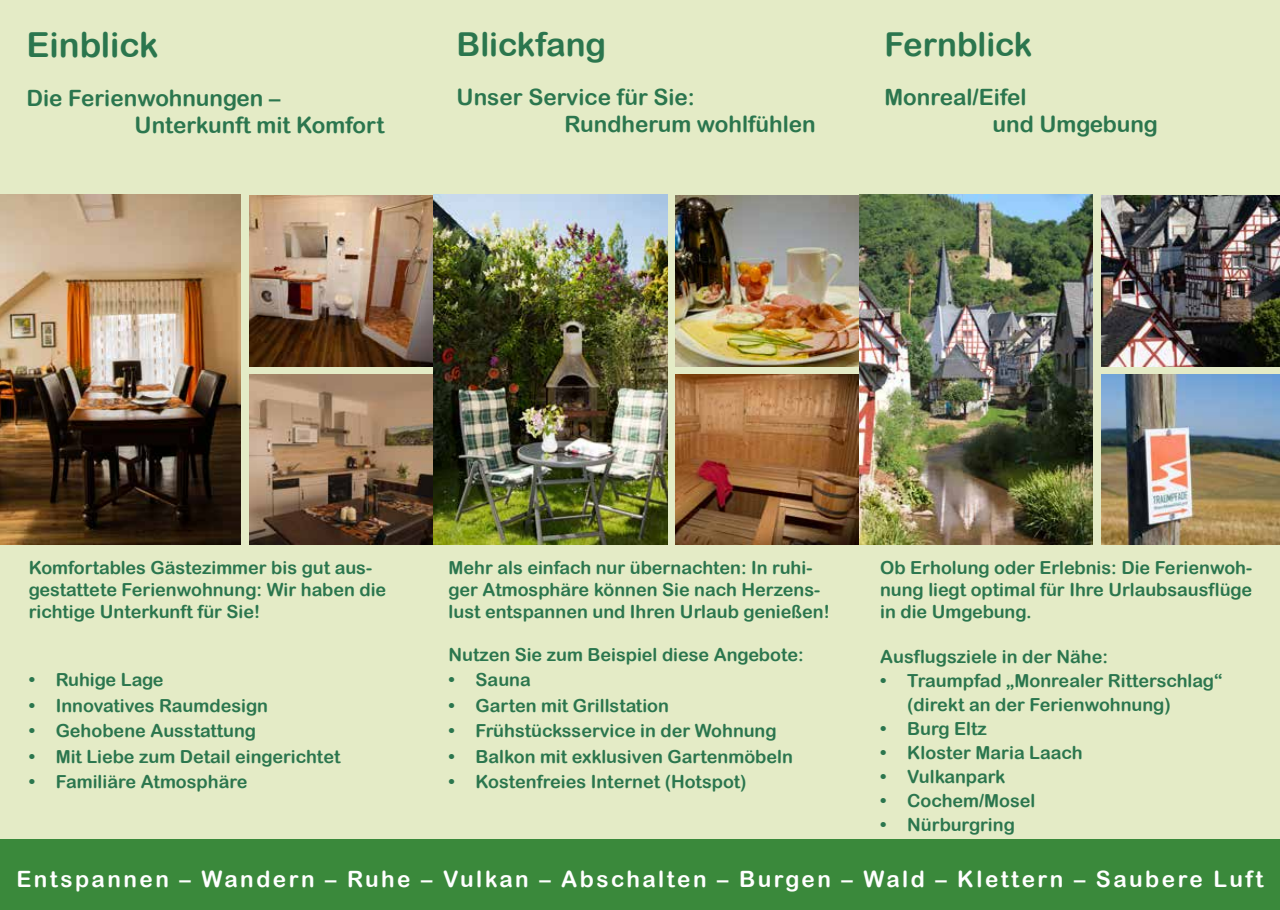
<style>
.page{position:relative;width:1280px;height:910px;background:#e4ebc6}
.page>*{position:absolute;margin:0;border:0;box-sizing:border-box;transform-origin:0 0}
.t1{font:34.5px "Arial Rounded MT Bold";color:#2b764e}
.t2{font:33px "Arial Rounded MT Bold";color:#2b764e}
.t3{font:22.5px "Arial Rounded MT Bold";letter-spacing:.11em;color:#fff}
.t4{font:22.5px/27px "Arial Rounded MT Bold";color:#2b764e}
.t5{font:18px/21.6px "Arial Rounded MT Bold";color:#2b764e}
</style>
<div class="page">
<img style="left:0;top:195px;width:241px;height:349px">
<img style="left:250px;top:196px;width:183px;height:170px">
<img style="left:250px;top:374px;width:183px;height:170px">
<div style="left:0;top:840px;width:1280px;height:70px;background:#3a893b"></div>
<img style="left:434px;top:195px;width:234px;height:349px">
<img style="left:675px;top:196px;width:183px;height:170px">
<img style="left:675px;top:374px;width:183px;height:170px">
<img style="left:859px;top:195px;width:234px;height:349px">
<img style="left:1101px;top:196px;width:179px;height:170px">
<img style="left:1101px;top:374px;width:179px;height:170px">
<h1 class="t1" style="left:27px;top:24px;width:133px">Einblick</h1>
<p class="t4" style="left:135px;top:84px;width:251px;text-indent:-108px">Die Ferienwohnungen –<br>Unterkunft mit Komfort</p>
<h2 class="t2" style="left:457px;top:25px;width:151px">Blickfang</h2>
<p class="t4" style="left:565px;top:83px;width:253px;text-indent:-108px">Unser Service für Sie:<br>Rundherum wohlfühlen</p>
<h2 class="t2" style="left:884px;top:25px;width:150px">Fernblick</h2>
<p class="t4" style="left:992px;top:83px;width:167px;text-indent:-108px">Monreal/Eifel<br>und Umgebung</p>
<p class="t5" style="left:29px;top:557px;width:359px">Komfortables Gästezimmer bis gut aus&shy;gestattete Ferienwohnung: Wir haben die richtige Unterkunft für Sie!</p>
<p class="t5" style="left:880px;top:557px;width:373px;text-align:justify">Ob Erholung oder Erlebnis: Die Ferienwoh&shy;nung liegt optimal für Ihre Urlaubsausflüge in die Umgebung.</p>
<p class="t5" style="left:880px;top:646px;width:229px">Ausflugsziele in der Nähe:</p>
<p class="t5" style="left:907px;top:669px;width:317px;line-height:24px;text-indent:-27px">• Traumpfad „Monrealer Ritterschlag“ (direkt an der Ferienwohnung)</p>
<p class="t5" style="left:880px;top:718px;width:108px">• Burg Eltz</p>
<p class="t5" style="left:880px;top:742px;width:204px">• Kloster Maria Laach</p>
<p class="t5" style="left:880px;top:766px;width:127px">• Vulkanpark</p>
<p class="t5" style="left:880px;top:790px;width:157px">• Cochem/Mosel</p>
<p class="t5" style="left:880px;top:814px;width:136px">• Nürburgring</p>
<p class="t3" style="left:76px;top:862px;width:1130px">Entspannen - Ruhe - Wald - Abschalten - Wandern - Vulkan - Burgen - Familiär -dfghjkl</p>
<p class="t5" style="left:449px;top:557px;width:383px">Mehr als einfach nur übernachten: In ruhi&shy;ger Atmosphäre können Sie nach Herzens&shy;lust entspannen und Ihren Urlaub genießen!</p>
<p class="t5" style="left:449px;top:643px;width:357px">Nutzen Sie zum Beispiel diese Angebote:</p>
<p class="t5" style="left:449px;top:669px;width:84px">• Sauna</p>
<p class="t5" style="left:449px;top:694px;width:222px">• Garten mit Grillstation</p>
<p class="t5" style="left:449px;top:720px;width:330px">• Frühstücksservice in der Wohnung</p>
<p class="t5" style="left:449px;top:745px;width:346px">• Balkon mit exklusiven Gartenmöbeln</p>
<p class="t5" style="left:449px;top:771px;width:299px">• Kostenfreies Internet (Hotspot)</p>
<p class="t5" style="left:29px;top:669px;width:136px">• Ruhige Lage</p>
<p class="t5" style="left:29px;top:694px;width:241px">• Innovatives Raumdesign</p>
<p class="t5" style="left:29px;top:720px;width:229px">• Gehobene Ausstattung</p>
<p class="t5" style="left:29px;top:745px;width:313px">• Mit Liebe zum Detail eingerichtet</p>
<p class="t5" style="left:29px;top:771px;width:220px">• Familiäre Atmosphäre</p>
<p class="t3" style="left:16px;top:866px;width:1248px">Entspannen – Wandern – Ruhe – Vulkan – Abschalten – Burgen – Wald – Klettern – Saubere Luft</p>
</div>
